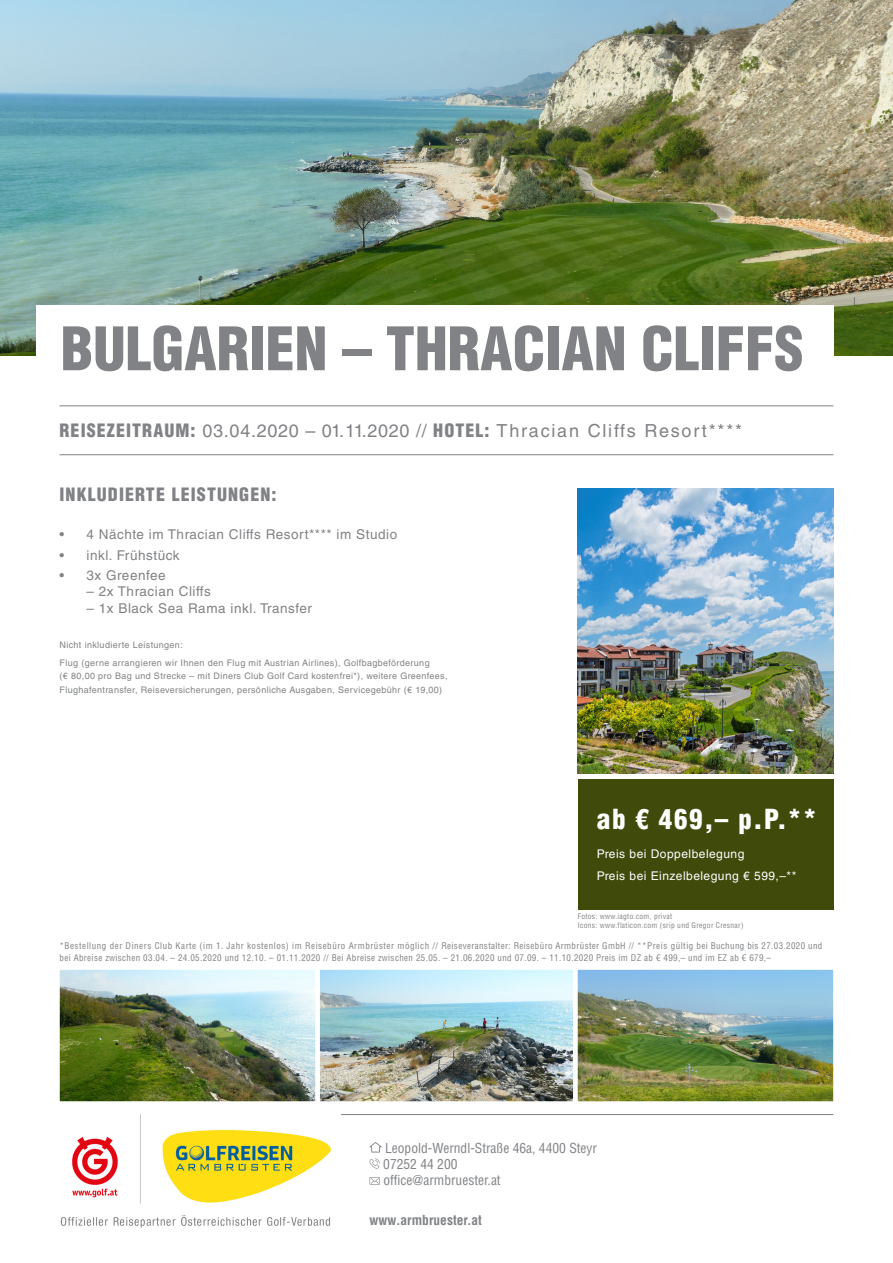
<style>
.page{position:relative;width:893px;height:1263px;background:#fff}
.page>*{position:absolute;margin:0;border:0;box-sizing:border-box;transform-origin:0 0}
.t1{font:900 condensed 58.5px "Helvetica LT Std";color:#808285}
.t2{font:900 condensed 27px "Helvetica LT Std";color:#fff}
.t3{font:18px "Helvetica LT Std";letter-spacing:.1em;color:#808285}
.t4{font:900 condensed 18px "Helvetica LT Std";letter-spacing:.06em;color:#808285}
.t5{font:13.5px "Helvetica LT Std";letter-spacing:.04em;color:#808285}
.t6{font:condensed 13.5px/16.2px "Helvetica LT Std";color:#808285}
.t7{font:700 condensed 13.5px "Helvetica LT Std";color:#808285}
.t8{font:12px/22.2px "Helvetica LT Std";letter-spacing:.04em;color:#fff}
.t9{font:condensed 9px/12px "Helvetica LT Std";letter-spacing:.04em;color:#808285}
.t10{font:9px/17.7px "Helvetica LT Std";letter-spacing:.04em;color:#808285}
.t11{font:condensed 7.5px/9px "Helvetica LT Std";letter-spacing:.04em;color:#808285}
.s1{font-weight:900;font-stretch:condensed}
</style>
<div class="page">
<hr style="left:60px;top:1114px;width:773px;height:1px;background:#808285">
<svg style="left:369px;top:1142px;width:13px;height:10px"></svg>
<svg style="left:369px;top:1158px;width:11px;height:11px"></svg>
<svg style="left:369px;top:1177px;width:11px;height:8px"></svg>
<img style="left:60px;top:970px;width:773px;height:131px">
<div style="left:315px;top:965px;width:263px;height:141px;border:4px solid #fff"></div>
<div style="left:573px;top:965px;width:265px;height:141px;border:4px solid #fff"></div>
<img style="left:578px;top:488px;width:255px;height:285px">
<div style="left:55px;top:965px;width:265px;height:141px;border:4px solid #fff"></div>
<img style="left:0;top:0;width:893px;height:355px">
<div style="left:36px;top:305px;width:797px;height:71px;background:#fff"></div>
<hr style="left:60px;top:454px;width:773px;height:1px;background:#808285">
<hr style="left:60px;top:406px;width:773px;height:1px;background:#808285">
<div style="left:578px;top:780px;width:255px;height:130px;background:#404a0b"></div>
<img style="left:60px;top:1114px;width:280px;height:114px">
<h1 class="t1" style="left:61px;top:312px;width:744px">BULGARIEN – THRACIAN CLIFFS</h1>
<h3 class="t3" style="left:60px;top:420px;width:684px"><span class="s1">REISEZEITRAUM:</span> 03.04.2020 – 01.11.2020 // <span class="s1">HOTEL:</span> Thracian Cliffs Resort****</h3>
<h3 class="t4" style="left:60px;top:483px;width:219px">INKLUDIERTE LEISTUNGEN:</h3>
<h3 class="t5" style="left:60px;top:527px;width:339px">• 4 Nächte im Thracian Cliffs Resort**** im Studio</h3>
<h3 class="t5" style="left:60px;top:547px;width:122px">• inkl. Frühstück</h3>
<h3 class="t5" style="left:60px;top:567px;width:108px">• 3x Greenfee</h3>
<h3 class="t5" style="left:87px;top:584px;width:126px">– 2x Thracian Cliffs</h3>
<h3 class="t5" style="left:87px;top:600px;width:227px">– 1x Black Sea Rama inkl. Transfer</h3>
<p class="t10" style="left:60px;top:636px;width:372px">Nicht inkludierte Leistungen:<br>Flug (gerne arrangieren wir Ihnen den Flug mit Austrian Airlines), Golfbagbeförderung</p>
<p class="t10" style="left:60px;top:669px;width:389px;line-height:13.5px">(€ 80,00 pro Bag und Strecke – mit Diners Club Golf Card kostenfrei*), weitere Greenfees,<br>Flughafentransfer, Reiseversicherungen, persönliche Ausgaben, Servicegebühr (€ 19,00)</p>
<h2 class="t2" style="left:597px;top:802px;width:221px">ab € 469,– p.P.**</h2>
<h3 class="t8" style="left:597px;top:842px;width:201px">Preis bei Doppelbelegung<br>Preis bei Einzelbelegung € 599,–**</h3>
<p class="t11" style="left:578px;top:911px;width:167px">Fotos: www.iagto.com, privat<br>Icons: www.flaticon.com (srip und Gregor Cresnar)</p>
<p class="t9" style="left:60px;top:940px;width:764px">*Bestellung der Diners Club Karte (im 1. Jahr kostenlos) im Reisebüro Armbrüster möglich // Reiseveranstalter: Reisebüro Armbrüster GmbH // **Preis gültig bei Buchung bis 27.03.2020 und bei Abreise zwischen 03.04. – 24.05.2020 und 12.10. – 01.11.2020 // Bei Abreise zwischen 25.05. – 21.06.2020 und 07.09. – 11.10.2020 Preis im DZ ab € 499,– und im EZ ab € 679,–</p>
<h3 class="t6" style="left:383px;top:1139px;width:215px">Leopold-Werndl-Straße 46a, 4400 Steyr<br>07252 44 200<br>office@armbruester.at</h3>
<h3 class="t7" style="left:369px;top:1211px;width:114px">www.armbruester.at</h3>
</div>
